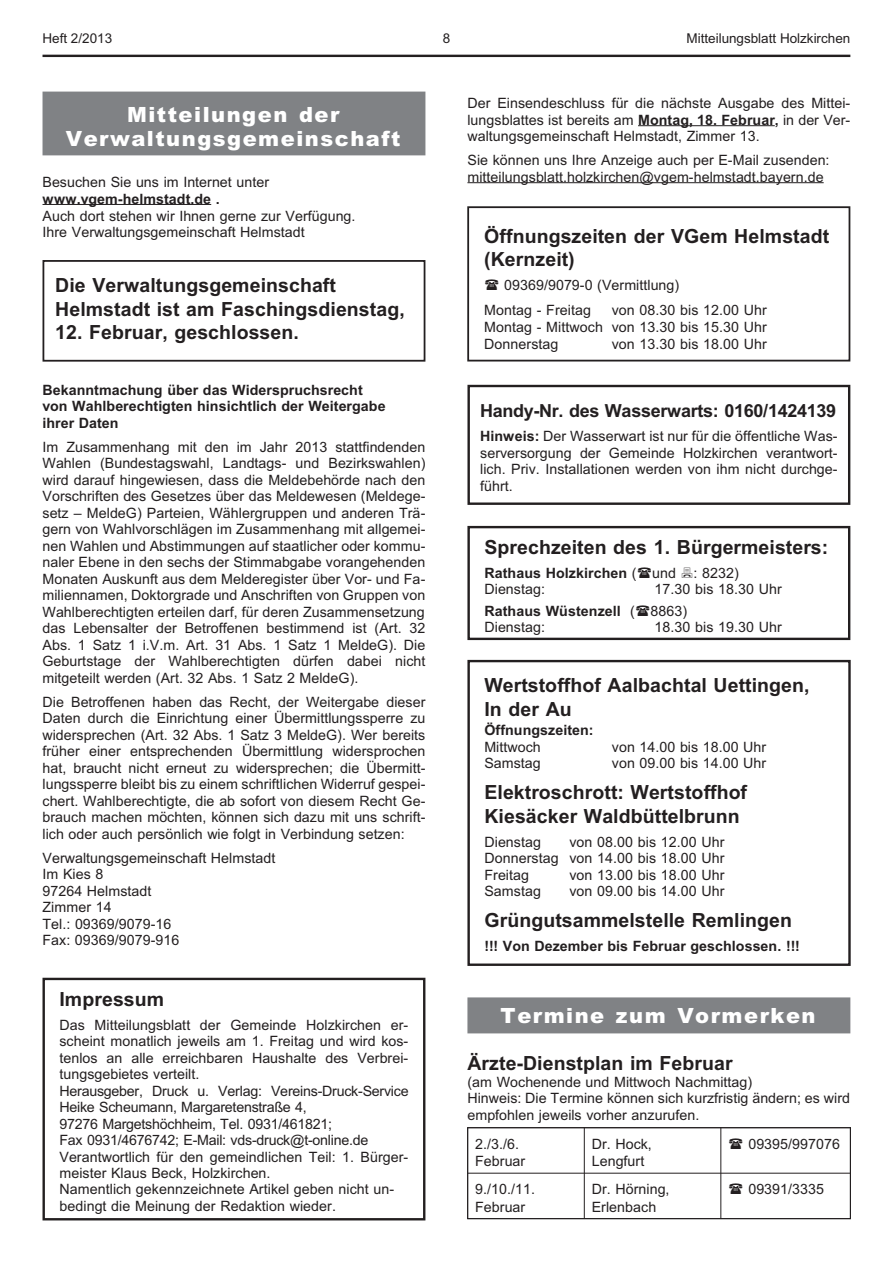
<style>
.page{position:relative;width:894px;height:1263px;background:#fff}
.page>*{position:absolute;margin:0;border:0;box-sizing:border-box;transform-origin:0 0}
.t1{font:900 21px/24px "Arial";letter-spacing:.07em;color:#fff;text-align:center}
.t2{font:700 19.5px/23.5px "Arial";letter-spacing:.005em;color:#231f20}
.t3{font:700 18px "Arial";letter-spacing:-.02em;color:#231f20}
.t4{font:14.25px/16.5px "Arial";letter-spacing:.005em;color:#231f20}
.t5{font:700 14.25px/16.5px "Arial";letter-spacing:.005em;color:#231f20}
.t6{font:13.5px "Arial";letter-spacing:-.005em;color:#231f20}
.s1{font-weight:700}
</style>
<div class="page">
<div style="left:43px;top:92px;width:382px;height:63px;background:#808285"></div>
<hr style="left:43px;top:204px;width:168px;height:1px;background:#231f20">
<hr style="left:638px;top:125px;width:137px;height:1px;background:#231f20">
<hr style="left:467px;top:182px;width:357px;height:1px;background:#231f20">
<div style="left:467px;top:997px;width:383px;height:36px;background:#808285"></div>
<hr style="left:468px;top:1127px;width:382px;height:1px;background:#231f20">
<hr style="left:468px;top:1173px;width:382px;height:1px;background:#231f20">
<hr style="left:468px;top:1218px;width:382px;height:1px;background:#231f20">
<hr style="left:467px;top:1127px;width:1px;height:92px;background:#231f20">
<hr style="left:584px;top:1127px;width:1px;height:92px;background:#231f20">
<hr style="left:720px;top:1127px;width:1px;height:92px;background:#231f20">
<hr style="left:850px;top:1127px;width:1px;height:92px;background:#231f20">
<hr style="left:43px;top:55px;width:807px;height:2px;background:#231f20">
<div style="left:43px;top:260px;width:382px;height:102px;border:2px solid #231f20"></div>
<div style="left:467px;top:206px;width:383px;height:156px;border:2px solid #231f20"></div>
<div style="left:467px;top:385px;width:383px;height:120px;border:2px solid #231f20"></div>
<div style="left:467px;top:526px;width:383px;height:114px;border:2px solid #231f20"></div>
<div style="left:43px;top:978px;width:382px;height:242px;border:2px solid #231f20"></div>
<div style="left:467px;top:660px;width:384px;height:306px;border:2px solid #231f20"></div>
<p class="t6" style="left:43px;top:33px;width:71px">Heft 2/2013</p>
<p class="t6" style="left:443px;top:33px;width:9px">8</p>
<p class="t6" style="left:687px;top:33px;width:165px">Mitteilungsblatt Holzkirchen</p>
<h1 class="t1" style="left:66px;top:105px;width:336px">Mitteilungen der<br>Verwaltungsgemeinschaft</h1>
<p class="t4" style="left:43px;top:175px;width:228px">Be su chen Sie uns im In ter net un ter</p>
<p class="t5" style="left:43px;top:192px;width:179px">www.vgem-helms tadt.de .</p>
<p class="t4" style="left:43px;top:209px;width:315px">Auch dort ste hen wir Ih nen ger ne zur Ver fü gung.<br>Ihre Ver wal tungs ge mein schaft Helms tadt</p>
<h2 class="t2" style="left:55px;top:275px;width:351px">Die Ver wal tungs ge mein schaft<br>Helms tadt ist am Fa schings diens tag,</h2>
<h2 class="t2" style="left:55px;top:322px;width:245px">12. Fe bru ar, ge schlos sen.</h2>
<p class="t5" style="left:43px;top:383px;width:345px">Be kannt ma chung über das Wi der spruchs recht von Wahl be rech tig ten hin sicht lich der Wei ter ga be ih rer Da ten</p>
<p class="t4" style="left:43px;top:440px;width:385px;text-align:justify">Im Zu sam men hang mit den im Jahr 2013 statt fin den den Wah len (Bun des tags wahl, Land tags- und Be zirks wah len) wird da rauf hin ge wie sen, dass die Mel de be hör de nach den Vor schrif ten des Ge set zes über das Mel de we sen (Mel de ge - setz – Mel deG) Par tei en, Wäh ler grup pen und an de ren Trä - gern von Wahl vor schlä gen im Zu sam men hang mit all ge mei - nen Wah len und Ab stim mun gen auf staat li cher oder kom mu - na ler Ebe ne in den sechs der Stimm ab ga be vor an ge hen den Mo na ten Aus kunft aus dem Mel de re gis ter über Vor- und Fa - mi lien na men, Dok tor gra de und An schrif ten von Grup pen von Wahl be rech tig ten er tei len darf, für de ren Zu sam men set zung das Le bens al ter der Be trof fe nen be stim mend ist (Art. 32<br>Abs. 1 Satz 1 i.V.m. Art. 31 Abs. 1 Satz 1 Mel deG). Die Geburtstage der Wahlberechtigten dürfen dabei nicht mitgeteilt werden (Art. 32 Abs. 1 Satz 2 MeldeG).</p>
<p class="t4" style="left:43px;top:695px;width:385px;text-align:justify">Die Be trof fe nen ha ben das Recht, der Wei ter ga be die ser Da ten durch die Ein rich tung ei ner Über mitt lungs sper re zu wi der spre chen (Art. 32 Abs. 1 Satz 3 Mel deG). Wer be reits frü her ei ner ent spre chen den Über mitt lung wi der spro chen hat, braucht nicht er neut zu wider spre chen; die Über mitt - lungs sper re bleibt bis zu ei nem schrift li chen Wi der ruf ge spei - chert. Wahl be rech tig te, die ab so fort von die sem Recht Ge - brauch ma chen möch ten, kön nen sich dazu mit uns schrift - lich oder auch persönlich wie folgt in Verbindung setzen:</p>
<p class="t4" style="left:43px;top:851px;width:234px">Ver wal tungs ge mein schaft Helms tadt<br>Im Kies 8<br>97264 Helms tadt<br>Zim mer 14<br>Tel.: 09369/9079-16<br>Fax: 09369/9079-916</p>
<h2 class="t2" style="left:59px;top:989px;width:106px">Im pres sum</h2>
<p class="t4" style="left:59px;top:1018px;width:351px">Das Mit tei lungs blatt der Ge mein de Holz kir chen er - scheint mo nat lich je weils am 1. Frei tag und wird kos - ten los an alle er reich ba ren Haus hal te des Ver brei - tungs ge bie tes ver teilt.<br>He raus ge ber, Druck u. Ver lag: Ver eins-Druck-Ser vi ce Hei ke Scheu mann, Mar ga re ten stra ße 4,<br>97276 Mar gets höch heim, Tel. 0931/461821;<br>Fax 0931/4676742; E-Mail: vds-druck@t-on li ne.de<br>Ver ant wort lich für den ge meind li chen Teil: 1. Bür ger - meis ter Klaus Beck, Holz kir chen.<br>Na ment lich ge kenn zeich ne te Ar ti kel ge ben nicht un - be dingt die Mei nung der Re dak ti on wi eder.</p>
<p class="t4" style="left:467px;top:96px;width:384px;text-align:justify">Der Ein sen de schluss für die nächs te Aus ga be des Mit tei - lungs blat tes ist be reits am <span class="s1">Mon tag, 18. Fe bru ar,</span> in der Ver - wal tungs ge mein schaft Helms tadt, Zim mer 13.</p>
<p class="t4" style="left:467px;top:154px;width:364px">Sie kön nen uns Ihre An zei ge auch per E-Mail zu sen den: mit tei lungs blatt.holz kir chen@vgem-helms tadt.bay ern.de</p>
<h2 class="t2" style="left:484px;top:226px;width:347px">Öffnungszeiten der VGem Helmstadt (Kernzeit)</h2>
<p class="t4" style="left:484px;top:274px;width:197px;line-height:24.8px;text-indent:20px">09369/9079-0 (Ver mitt lung)<br>Mon tag - Frei tag</p>
<p class="t4" style="left:484px;top:303px;width:284px;line-height:17.2px;text-align:justify;text-indent:128px">von 08.30 bis 12.00 Uhr Mon tag - Mitt woch von 13.30 bis 15.30 Uhr Don ners tag</p>
<p class="t4" style="left:612px;top:337px;width:157px">von 13.30 bis 18.00 Uhr</p>
<p class="t3" style="left:480px;top:404px;width:357px">Handy-Nr. des Wasserwarts: 0160/1424139</p>
<p class="t4" style="left:480px;top:429px;width:359px;text-align:justify"><span class="s1">Hin weis:</span> Der Wasserwart ist nur für die öf fent li che Was - ser ver sor gung der Ge mein de Holz kir chen ver ant wort - lich. Priv. In stal la tio nen wer den von ihm nicht durch ge - führt.</p>
<h2 class="t2" style="left:484px;top:537px;width:345px">Sprechzeiten des 1. Bürgermeisters:</h2>
<p class="t4" style="left:484px;top:566px;width:256px"><span class="s1">Rat haus Holz kir chen</span> ( und : 8232)<br>Diens tag:</p>
<p class="t4" style="left:484px;top:580px;width:299px;line-height:21.1px;text-indent:170px">17.30 bis 18.30 Uhr<br><span class="s1">Rat haus Wü sten zell</span> ( 8863)</p>
<p class="t4" style="left:484px;top:620px;width:62px">Diens tag:</p>
<p class="t4" style="left:655px;top:620px;width:129px">18.30 bis 19.30 Uhr</p>
<h2 class="t2" style="left:484px;top:675px;width:327px">Wertstoffhof Aalbachtal Uet tin gen,<br>In der Au</h2>
<p class="t5" style="left:484px;top:723px;width:111px">Öff nungs zei ten:</p>
<p class="t4" style="left:484px;top:740px;width:58px">Mittwoch</p>
<p class="t4" style="left:612px;top:740px;width:156px">von 14.00 bis 18.00 Uhr</p>
<p class="t4" style="left:484px;top:756px;width:58px">Sams tag</p>
<p class="t4" style="left:612px;top:756px;width:156px">von 09.00 bis 14.00 Uhr</p>
<h2 class="t2" style="left:484px;top:783px;width:264px">Elek tro schrott: Wert stoff hof<br>Kie sä cker Wald büt tel brunn</h2>
<p class="t4" style="left:484px;top:835px;width:58px">Dienstag</p>
<p class="t4" style="left:484px;top:835px;width:242px;text-align:justify;text-indent:85px">von 08.00 bis 12.00 Uhr Donnerstag von 14.00 bis 18.00 Uhr Frei tag</p>
<p class="t4" style="left:569px;top:868px;width:157px">von 13.00 bis 18.00 Uhr</p>
<p class="t4" style="left:484px;top:884px;width:58px">Sams tag</p>
<p class="t4" style="left:569px;top:884px;width:157px">von 09.00 bis 14.00 Uhr</p>
<h2 class="t2" style="left:484px;top:910px;width:309px">Grüngutsammelstelle Remlingen</h2>
<p class="t5" style="left:484px;top:939px;width:317px">!!! Von De zem ber bis Fe bru ar ge schlos sen. !!!</p>
<h1 class="t1" style="left:501px;top:1006px;width:316px">Termine zum Vormerken</h1>
<h2 class="t2" style="left:467px;top:1054px;width:267px">Ärz te-Dienst plan im Fe bru ar</h2>
<p class="t4" style="left:467px;top:1075px;width:384px">(am Wo chen en de und Mitt woch Nach mit tag)<br>Hin weis: Die Ter mi ne kön nen sich kurz fris tig än dern; es wird emp foh len je weils vor her an zu ru fen.</p>
<p class="t4" style="left:475px;top:1137px;width:52px;line-height:17.4px">2./3./6.<br>Fe bru ar</p>
<p class="t4" style="left:592px;top:1137px;width:62px;line-height:17.4px">Dr. Hock,<br>Leng furt</p>
<p class="t4" style="left:748px;top:1137px;width:93px">09395/997076</p>
<p class="t4" style="left:475px;top:1182px;width:61px;line-height:17.4px">9./10./11.<br>Fe bru ar</p>
<p class="t4" style="left:592px;top:1182px;width:79px;line-height:17.4px">Dr. Hör ning,<br>Er len bach</p>
<p class="t4" style="left:748px;top:1182px;width:77px">09391/3335</p>
</div>
